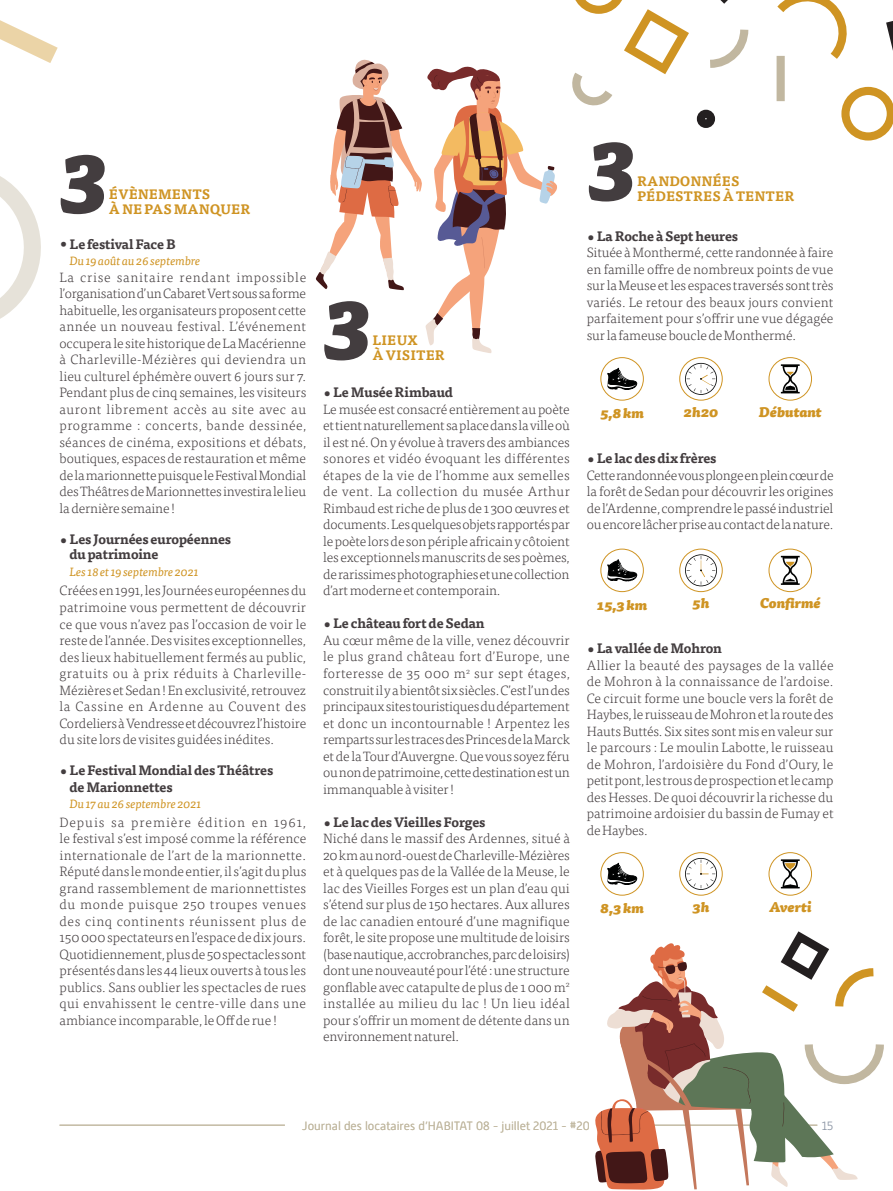
<style>
.page{position:relative;width:893px;height:1191px;background:#fff}
.page>*{position:absolute;margin:0;border:0;box-sizing:border-box;transform-origin:0 0}
.t1{font:italic 900 79.95px "Tisa OT";color:#433d3f}
.t2{font:300 13.5px/16.5px "Tisa OT";letter-spacing:-.01em;color:#433d3f;text-align:justify}
.t3{font:700 13.5px/14.9px "Tisa OT";letter-spacing:-.01em;color:#433d3f}
.t4{font:700 13.5px/14.9px "Tisa OT";color:#cf9423}
.t5{font:italic 900 13.5px "Tisa OT";color:#cf9423}
.t6{font:italic 12px "Tisa OT";letter-spacing:-.01em;color:#cf9423}
.t7{font:300 12px "Alwyn New";color:#c0b79f}
.t8{font:300 12px "Alwyn New";color:#8791a1}
</style>
<div class="page">
<svg style="left:776px;top:0;width:117px;height:141px"></svg>
<div style="left:777px;top:56px;width:8px;height:45px;background:#c1b7a0"></div>
<svg style="left:0;top:20px;width:58px;height:299px"></svg>
<hr style="left:60px;top:1124px;width:225px;height:1px;background:#c0b79f">
<svg style="left:316px;top:0;width:433px;height:353px"></svg>
<svg style="left:595px;top:931px;width:289px;height:259px"></svg>
<div style="left:769px;top:852px;width:43px;height:43px;border:1px solid #cf9423;border-radius:50%"></div>
<svg style="left:781px;top:859px;width:19px;height:29px"></svg>
<div style="left:769px;top:549px;width:43px;height:43px;border:1px solid #cf9423;border-radius:50%"></div>
<svg style="left:781px;top:556px;width:19px;height:29px"></svg>
<div style="left:769px;top:357px;width:43px;height:43px;border:1px solid #cf9423;border-radius:50%"></div>
<svg style="left:781px;top:364px;width:19px;height:29px"></svg>
<div style="left:679px;top:357px;width:44px;height:43px;border:1px solid #cf9423;border-radius:50%"></div>
<svg style="left:685px;top:363px;width:32px;height:32px"></svg>
<div style="left:679px;top:852px;width:44px;height:43px;border:1px solid #cf9423;border-radius:50%"></div>
<svg style="left:685px;top:858px;width:32px;height:32px"></svg>
<div style="left:679px;top:549px;width:44px;height:43px;border:1px solid #cf9423;border-radius:50%"></div>
<svg style="left:685px;top:554px;width:32px;height:32px"></svg>
<svg style="left:607px;top:863px;width:31px;height:21px"></svg>
<div style="left:600px;top:852px;width:44px;height:43px;border:1px solid #cf9423;border-radius:50%"></div>
<div style="left:600px;top:357px;width:44px;height:43px;border:1px solid #cf9423;border-radius:50%"></div>
<svg style="left:607px;top:368px;width:31px;height:21px"></svg>
<div style="left:600px;top:549px;width:44px;height:43px;border:1px solid #cf9423;border-radius:50%"></div>
<svg style="left:607px;top:559px;width:31px;height:22px"></svg>
<h1 class="t1" style="left:60px;top:130px;width:50px">3</h1>
<p class="t4" style="left:109px;top:187px;width:143px">ÉVÈNEMENTS<br>À NE PAS MANQUER</p>
<p class="t3" style="left:60px;top:237px;width:118px">• Le festival Face B</p>
<p class="t6" style="left:70px;top:254px;width:132px">Du 19 août au 26 septembre</p>
<p class="t2" style="left:60px;top:269px;width:248px">La crise sanitaire rendant impossible l’organisation d’un Cabaret Vert sous sa forme habituelle, les organisateurs proposent cette année un nouveau festival. L’événement occupera le site historique de La Macérienne à Charleville-Mézières qui deviendra un lieu culturel éphémère ouvert 6 jours sur 7.<br>Pendant plus de cinq semaines, les visiteurs auront librement accès au site avec au programme : concerts, bande dessinée, séances de cinéma, expositions et débats, boutiques, espaces de restauration et même de la marionnette puisque le Festival Mondial des Théâtres de Marionnettes investira le lieu la dernière semaine !</p>
<p class="t3" style="left:70px;top:532px;width:163px;text-indent:-10px">• Les Journées européennes du patrimoine</p>
<p class="t6" style="left:69px;top:564px;width:131px">Les 18 et 19 septembre 2021</p>
<p class="t2" style="left:60px;top:583px;width:248px">Créées en 1991, les Journées européennes du patrimoine vous permettent de découvrir ce que vous n’avez pas l’occasion de voir le reste de l’année. Des visites exceptionnelles, des lieux habituellement fermés au public, gratuits ou à prix réduits à Charleville-Mézières et Sedan ! En exclusivité, retrouvez la Cassine en Ardenne au Couvent des Cordeliers à Vendresse et découvrez l’histoire du site lors de visites guidées inédites.</p>
<p class="t3" style="left:70px;top:763px;width:205px;line-height:16.5px;text-indent:-10px">• Le Festival Mondial des Théâtres de Marionnettes</p>
<p class="t6" style="left:69px;top:797px;width:133px">Du 17 au 26 septembre 2021</p>
<p class="t2" style="left:60px;top:814px;width:248px">Depuis sa première édition en 1961, le festival s’est imposé comme la référence internationale de l’art de la marionnette.<br>Réputé dans le monde entier, il s’agit du plus grand rassemblement de marionnettistes du monde puisque 250 troupes venues des cinq continents réunissent plus de 150000 spectateurs en l’espace de dix jours.<br>Quotidiennement, plus de 50 spectacles sont présentés dans les 44 lieux ouverts à tous les publics. Sans oublier les spectacles de rues qui envahissent le centre-ville dans une ambiance incomparable, le Off de rue !</p>
<h1 class="t1" style="left:323px;top:276px;width:50px">3</h1>
<p class="t4" style="left:373px;top:333px;width:74px">LIEUX<br>À VISITER</p>
<p class="t3" style="left:323px;top:385px;width:131px">• Le Musée Rimbaud</p>
<p class="t2" style="left:323px;top:401px;width:248px">Le musée est consacré entièrement au poète et tient naturellement sa place dans la ville où il est né. On y évolue à travers des ambiances sonores et vidéo évoquant les différentes étapes de la vie de l’homme aux semelles de vent. La collection du musée Arthur Rimbaud est riche de plus de 1 300 œuvres et documents. Les quelques objets rapportés par le poète lors de son périple africain y côtoient les exceptionnels manuscrits de ses poèmes, de rarissimes photographies et une collection d’art moderne et contemporain.</p>
<p class="t3" style="left:323px;top:616px;width:163px">• Le château fort de Sedan</p>
<p class="t2" style="left:323px;top:632px;width:248px">Au cœur même de la ville, venez découvrir le plus grand château fort d’Europe, une forteresse de 35 000 m<sup>2</sup> sur sept étages, construit il y a bientôt six siècles. C’est l’un des principaux sites touristiques du département et donc un incontournable ! Arpentez les remparts sur les traces des Princes de la Marck et de la Tour d’Auvergne. Que vous soyez féru ou non de patrimoine, cette destination est un immanquable à visiter !</p>
<p class="t3" style="left:323px;top:814px;width:164px">• Le lac des Vieilles Forges</p>
<p class="t2" style="left:323px;top:830px;width:248px">Niché dans le massif des Ardennes, situé à 20 km au nord-ouest de Charleville-Mézières et à quelques pas de la Vallée de la Meuse, le lac des Vieilles Forges est un plan d’eau qui s’étend sur plus de 150 hectares. Aux allures de lac canadien entouré d’une magnifique forêt, le site propose une multitude de loisirs (base nautique, accrobranches, parc de loisirs) dont une nouveauté pour l’été : une structure gonflable avec catapulte de plus de 1 000 m<sup>2 </sup>installée au milieu du lac ! Un lieu idéal pour s’offrir un moment de détente dans un environnement naturel.</p>
<h1 class="t1" style="left:588px;top:117px;width:50px">3</h1>
<p class="t4" style="left:637px;top:174px;width:159px">RANDONNÉES<br>PÉDESTRES À TENTER</p>
<p class="t3" style="left:587px;top:229px;width:153px">• La Roche à Sept heures</p>
<p class="t2" style="left:587px;top:244px;width:248px">Située à Monthermé, cette randonnée à faire en famille offre de nombreux points de vue sur la Meuse et les espaces traversés sont très variés. Le retour des beaux jours convient parfaitement pour s’offrir une vue dégagée sur la fameuse boucle de Monthermé.</p>
<p class="t5" style="left:600px;top:404px;width:45px">5,8km</p>
<p class="t5" style="left:683px;top:403px;width:37px">2h20</p>
<p class="t5" style="left:759px;top:403px;width:64px">Débutant</p>
<p class="t3" style="left:587px;top:451px;width:131px">• Le lac des dix frères</p>
<p class="t2" style="left:587px;top:467px;width:248px">Cette randonnée vous plonge en plein cœur de la forêt de Sedan pour découvrir les origines de l’Ardenne, comprendre le passé industriel ou encore lâcher prise au contact de la nature.</p>
<p class="t5" style="left:597px;top:595px;width:52px">15,3km</p>
<p class="t5" style="left:693px;top:594px;width:18px">5h</p>
<p class="t5" style="left:760px;top:594px;width:62px">Confirmé</p>
<p class="t3" style="left:587px;top:641px;width:137px">• La vallée de Mohron</p>
<p class="t2" style="left:587px;top:657px;width:248px">Allier la beauté des paysages de la vallée de Mohron à la connaissance de l’ardoise.<br>Ce circuit forme une boucle vers la forêt de Haybes, le ruisseau de Mohron et la route des Hauts Buttés. Six sites sont mis en valeur sur le parcours : Le moulin Labotte, le ruisseau de Mohron, l’ardoisière du Fond d’Oury, le petit pont, les trous de prospection et le camp des Hesses. De quoi découvrir la richesse du patrimoine ardoisier du bassin de Fumay et de Haybes.</p>
<p class="t5" style="left:600px;top:899px;width:45px">8,3km</p>
<p class="t5" style="left:692px;top:898px;width:18px">3h</p>
<p class="t5" style="left:769px;top:898px;width:44px">Averti</p>
<p class="t7" style="left:302px;top:1119px;width:289px">Journal des locataires d’HABITAT 08 - juillet 2021 - #20</p>
<p class="t8" style="left:822px;top:1118px;width:13px">15</p>
</div>
